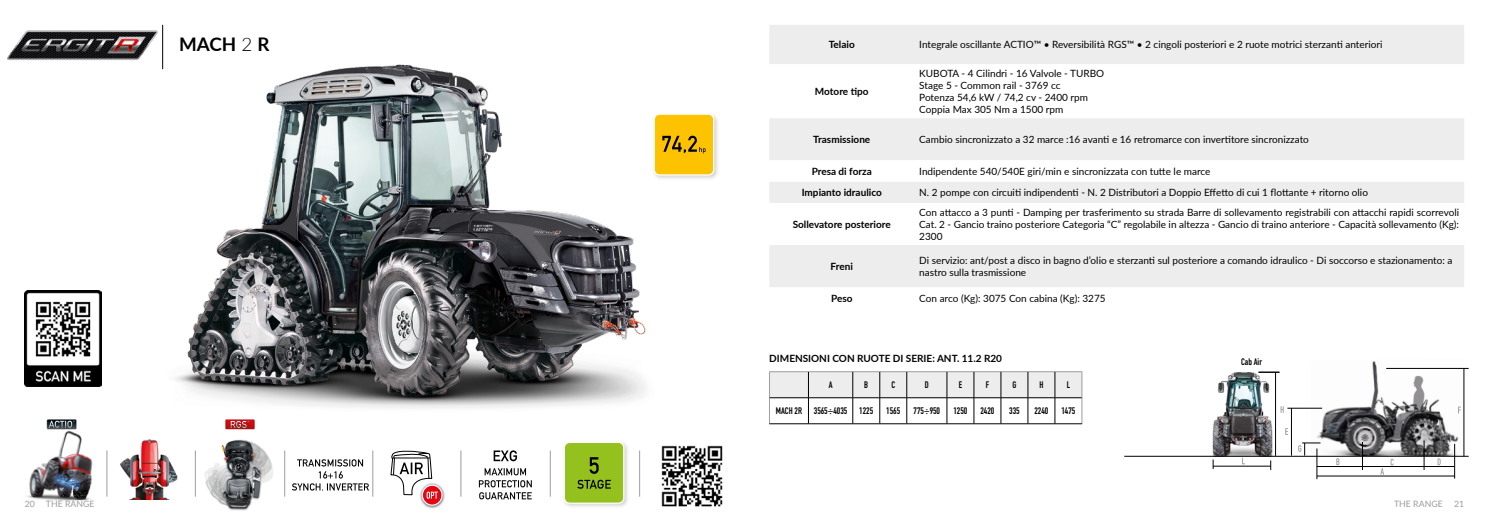
<style>
.page{position:relative;width:1489px;height:525px;background:#fff}
.page>*{position:absolute;margin:0;border:0;box-sizing:border-box;transform-origin:0 0}
.t1{font:700 18.75px "Lato";color:#000}
.t2{font:10px/12px "Lato";color:#000;text-align:justify}
.t3{font:700 10px "Lato";color:#000}
.t4{font:9.38px "DIN Engschrift LT Pro";color:#000}
.t5{font:8.75px "Lato";color:#9d9d9c}
.s1{font-weight:300}
</style>
<div class="page">
<img style="left:162px;top:48px;width:484px;height:360px">
<img style="left:1212px;top:371px;width:65px;height:84px">
<img style="left:1310px;top:361px;width:153px;height:94px">
<hr style="left:1316px;top:466px;width:138px;height:1px;background:#000">
<hr style="left:1316px;top:448px;width:1px;height:31px;background:#000">
<hr style="left:1454px;top:443px;width:1px;height:35px;background:#000">
<svg style="left:1362px;top:442px;width:1px;height:27px"></svg>
<svg style="left:1423px;top:440px;width:1px;height:29px"></svg>
<svg style="left:1336px;top:458px;width:3px;height:7px"></svg>
<hr style="left:1124px;top:455px;width:344px;height:1px;background:#000">
<svg style="left:1390px;top:458px;width:3px;height:7px"></svg>
<svg style="left:1437px;top:458px;width:3px;height:7px"></svg>
<svg style="left:1380px;top:468px;width:3px;height:6px"></svg>
<hr style="left:1316px;top:475px;width:138px;height:1px;background:#000">
<hr style="left:1212px;top:465px;width:58px;height:1px;background:#000">
<hr style="left:1463px;top:368px;width:1px;height:88px;background:#000">
<hr style="left:1385px;top:368px;width:83px;height:1px;background:#000">
<svg style="left:1457px;top:406px;width:3px;height:7px"></svg>
<hr style="left:1287px;top:408px;width:34px;height:1px;background:#000">
<hr style="left:1291px;top:408px;width:1px;height:47px;background:#000">
<svg style="left:1285px;top:428px;width:2px;height:6px"></svg>
<svg style="left:1298px;top:442px;width:22px;height:13px"></svg>
<hr style="left:1275px;top:372px;width:1px;height:83px;background:#000">
<svg style="left:1280px;top:406px;width:3px;height:6px"></svg>
<svg style="left:1258px;top:372px;width:21px;height:1px"></svg>
<img style="left:205px;top:429px;width:68px;height:82px">
<img style="left:24px;top:291px;width:77px;height:95px">
<img style="left:661px;top:445px;width:62px;height:62px">
<svg style="left:769px;top:371px;width:313px;height:53px"></svg>
<div style="left:769px;top:25px;width:694px;height:178px;background:#ededed"></div>
<svg style="left:769px;top:64px;width:694px;height:117px"></svg>
<div style="left:769px;top:245px;width:694px;height:42px;background:#ededed"></div>
<div style="left:419px;top:481px;width:26px;height:27px;background:#000;opacity:.75"></div>
<svg style="left:422px;top:485px;width:20px;height:20px"></svg>
<div style="left:421px;top:484px;width:21px;height:21px;border:1px solid #fff;border-radius:50%"></div>
<svg style="left:292px;top:459px;width:77px;height:31px"></svg>
<hr style="left:107px;top:450px;width:1px;height:46px;background:#9d9d9c">
<hr style="left:195px;top:450px;width:1px;height:46px;background:#9d9d9c">
<hr style="left:284px;top:450px;width:1px;height:46px;background:#9d9d9c">
<hr style="left:372px;top:450px;width:1px;height:46px;background:#9d9d9c">
<hr style="left:460px;top:450px;width:1px;height:46px;background:#9d9d9c">
<hr style="left:550px;top:450px;width:1px;height:46px;background:#9d9d9c">
<hr style="left:639px;top:450px;width:1px;height:46px;background:#9d9d9c">
<svg style="left:390px;top:450px;width:48px;height:48px"></svg>
<svg style="left:493px;top:450px;width:24px;height:11px"></svg>
<svg style="left:479px;top:468px;width:53px;height:31px"></svg>
<img style="left:120px;top:439px;width:58px;height:60px">
<svg style="left:47px;top:419px;width:30px;height:4px"></svg>
<img style="left:49px;top:420px;width:26px;height:3px">
<svg style="left:225px;top:419px;width:30px;height:10px"></svg>
<img style="left:231px;top:420px;width:18px;height:7px">
<div style="left:562px;top:440px;width:67px;height:69px;background:#c6c6c6;opacity:.75"></div>
<div style="left:564px;top:442px;width:59px;height:61px;background:#95c11f;border-radius:5px"></div>
<div style="left:563px;top:441px;width:61px;height:62px;border:1px solid #fff;border-radius:5px"></div>
<svg style="left:577px;top:479px;width:34px;height:9px"></svg>
<svg style="left:589px;top:457px;width:9px;height:16px"></svg>
<img style="left:26px;top:423px;width:67px;height:78px">
<div style="left:652px;top:112px;width:67px;height:69px;background:#c6c6c6;opacity:.75"></div>
<div style="left:654px;top:114px;width:59px;height:61px;background:#fdc300;border-radius:5px"></div>
<div style="left:653px;top:113px;width:61px;height:62px;border:1px solid #fff;border-radius:5px"></div>
<svg style="left:662px;top:136px;width:43px;height:17px"></svg>
<img style="left:7px;top:30px;width:151px;height:30px">
<hr style="left:162px;top:25px;width:1px;height:44px;background:#000">
<p class="t1" style="left:179px;top:30px;width:92px">MACH <span class="s1">2</span> R</p>
<p class="t3" style="left:828px;top:37px;width:27px">Telaio</p>
<p class="t2" style="left:919px;top:38px;width:464px">Integrale oscillante ACTIO™ • Reversibilità RGS™ • 2 cingoli posteriori e 2 ruote motrici sterzanti anteriori</p>
<p class="t3" style="left:815px;top:84px;width:55px">Motore tipo</p>
<p class="t2" style="left:919px;top:67px;width:186px">KUBOTA - 4 Cilindri - 16 Valvole - TURBO</p>
<p class="t2" style="left:919px;top:79px;width:143px">Stage 5 - Common rail - 3769 cc</p>
<p class="t2" style="left:919px;top:91px;width:170px">Potenza 54,6 kW / 74,2 cv - 2400 rpm</p>
<p class="t2" style="left:919px;top:103px;width:146px">Coppia Max 305 Nm a 1500 rpm</p>
<p class="t3" style="left:813px;top:132px;width:59px">Trasmissione</p>
<p class="t2" style="left:919px;top:133px;width:391px">Cambio sincronizzato a 32 marce :16 avanti e 16 retromarce con invertitore sincronizzato</p>
<p class="t3" style="left:811px;top:164px;width:62px">Presa di forza</p>
<p class="t2" style="left:919px;top:165px;width:293px">Indipendente 540/540E giri/min e sincronizzata con tutte le marce</p>
<p class="t3" style="left:801px;top:185px;width:82px">Impianto idraulico</p>
<p class="t2" style="left:919px;top:186px;width:450px">N. 2 pompe con circuiti indipendenti - N. 2 Distributori a Doppio Effetto di cui 1 flottante + ritorno olio</p>
<p class="t3" style="left:792px;top:217px;width:100px">Sollevatore posteriore</p>
<p class="t2" style="left:919px;top:206px;width:541px">Con attacco a 3 punti - Damping per trasferimento su strada Barre di sollevamento registrabili con attacchi rapidi scorrevoli Cat. 2 - Gancio traino posteriore Categoria “C” regolabile in altezza - Gancio di traino anteriore - Capacità sollevamento (Kg):<br>2300</p>
<p class="t3" style="left:830px;top:259px;width:24px">Freni</p>
<p class="t2" style="left:919px;top:254px;width:534px">Di servizio: ant/post a disco in bagno d’olio e sterzanti sul posteriore a comando idraulico - Di soccorso e stazionamento: a nastro sulla trasmissione</p>
<p class="t3" style="left:831px;top:291px;width:23px">Peso</p>
<p class="t2" style="left:919px;top:291px;width:188px">Con arco (Kg): 3075 Con cabina (Kg): 3275</p>
<p class="t3" style="left:769px;top:351px;width:234px">DIMENSIONI CON RUOTE DI SERIE: ANT. 11.2 R20</p>
<p class="t4" style="left:828px;top:379px;width:5px">A</p>
<p class="t4" style="left:864px;top:379px;width:5px">B</p>
<p class="t4" style="left:891px;top:379px;width:5px">C</p>
<p class="t4" style="left:924px;top:379px;width:5px">D</p>
<p class="t4" style="left:958px;top:379px;width:5px">E</p>
<p class="t4" style="left:985px;top:379px;width:5px">F</p>
<p class="t4" style="left:1012px;top:379px;width:5px">G</p>
<p class="t4" style="left:1039px;top:379px;width:5px">H</p>
<p class="t4" style="left:1066px;top:379px;width:5px">L</p>
<p class="t4" style="left:776px;top:405px;width:28px">MACH 2R</p>
<p class="t4" style="left:813px;top:405px;width:35px">3565÷4035</p>
<p class="t4" style="left:859px;top:405px;width:15px">1225</p>
<p class="t4" style="left:886px;top:405px;width:15px">1565</p>
<p class="t4" style="left:913px;top:405px;width:28px">775÷950</p>
<p class="t4" style="left:953px;top:405px;width:15px">1250</p>
<p class="t4" style="left:980px;top:405px;width:15px">2420</p>
<p class="t4" style="left:1009px;top:405px;width:12px">335</p>
<p class="t4" style="left:1034px;top:405px;width:15px">2240</p>
<p class="t4" style="left:1061px;top:405px;width:15px">1475</p>
<p class="t4" style="left:1240px;top:356px;width:22px">Cab Air</p>
<p class="t5" style="left:25px;top:497px;width:71px">20 THE RANGE</p>
<p class="t5" style="left:1393px;top:497px;width:50px">THE RANGE</p>
<p class="t5" style="left:1453px;top:497px;width:12px">21</p>
</div>
